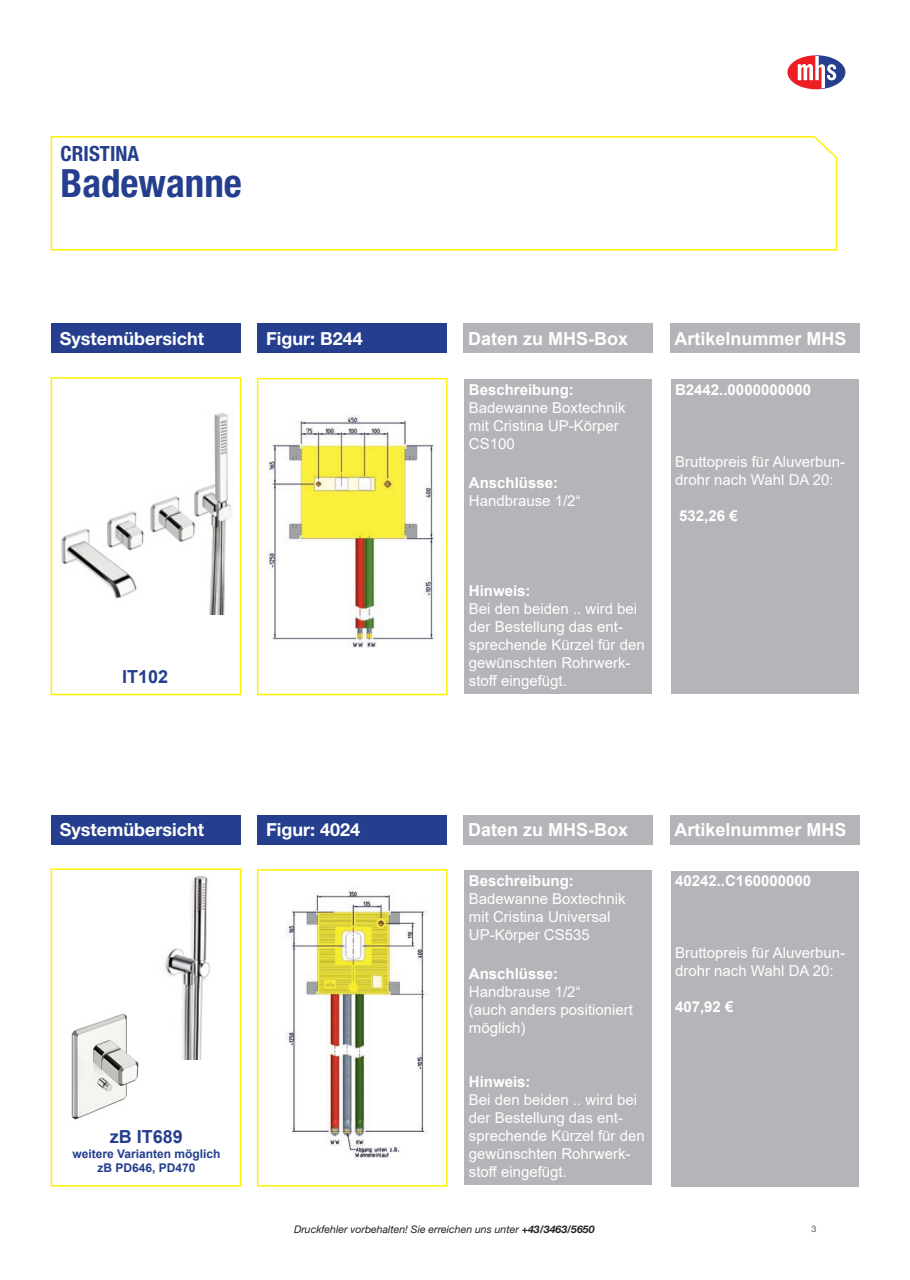
<style>
.page{position:relative;width:910px;height:1280px;background:#fff}
.page>*{position:absolute;margin:0;border:0;box-sizing:border-box;transform-origin:0 0}
.t1{font:700 condensed 39px "Helvetica Neue LT Pro";color:#253f8e}
.t2{font:700 condensed 21px "Helvetica Neue LT Pro";color:#253f8e}
.t3{font:700 18px "Arial";color:#fff}
.t4{font:700 18px "Helvetica Neue LT Pro";color:#fff}
.t5{font:700 18px "Arial";color:#253f8e}
.t6{font:15px/18px "Arial";color:#fff}
.t7{font:700 15px "Arial";color:#fff}
.t8{font:700 12px "Arial";color:#253f8e}
.t9{font:italic 10.5px "Helvetica Neue LT Pro";color:#231f20}
.t10{font:9px "Helvetica Neue LT Pro";color:#57585a}
.s1{font-weight:700}
</style>
<div class="page">
<svg style="left:787px;top:55px;width:58px;height:34px"></svg>
<svg style="left:50px;top:136px;width:788px;height:115px"></svg>
<div style="left:51px;top:323px;width:190px;height:30px;background:#253f8e"></div>
<div style="left:258px;top:323px;width:189px;height:30px;background:#253f8e"></div>
<img style="left:61px;top:413px;width:171px;height:201px">
<div style="left:51px;top:377px;width:190px;height:318px;border:2px solid #fff101"></div>
<img style="left:268px;top:416px;width:167px;height:231px">
<div style="left:257px;top:378px;width:191px;height:317px;border:2px solid #fff101"></div>
<div style="left:464px;top:323px;width:189px;height:30px;background:#b4b5b8"></div>
<div style="left:670px;top:323px;width:189px;height:30px;background:#b4b5b8"></div>
<div style="left:465px;top:379px;width:187px;height:315px;background:#b4b5b8"></div>
<div style="left:671px;top:379px;width:188px;height:315px;background:#b4b5b8"></div>
<div style="left:51px;top:815px;width:190px;height:29px;background:#253f8e"></div>
<div style="left:258px;top:815px;width:189px;height:29px;background:#253f8e"></div>
<img style="left:71px;top:1013px;width:68px;height:107px">
<div style="left:51px;top:868px;width:190px;height:318px;border:2px solid #fff101"></div>
<img style="left:285px;top:888px;width:144px;height:270px">
<div style="left:257px;top:869px;width:191px;height:317px;border:2px solid #fff101"></div>
<div style="left:464px;top:815px;width:189px;height:29px;background:#b4b5b8"></div>
<div style="left:670px;top:815px;width:189px;height:29px;background:#b4b5b8"></div>
<div style="left:465px;top:871px;width:187px;height:314px;background:#b4b5b8"></div>
<div style="left:671px;top:871px;width:188px;height:315px;background:#b4b5b8"></div>
<img style="left:164px;top:875px;width:46px;height:184px">
<p class="t2" style="left:61px;top:141px;width:80px">CRISTINA</p>
<p class="t1" style="left:61px;top:160px;width:183px">Badewanne</p>
<p class="t4" style="left:60px;top:327px;width:146px">Systemübersicht</p>
<p class="t4" style="left:266px;top:327px;width:98px">Figur: B244</p>
<p class="t3" style="left:468px;top:326px;width:162px">Daten zu MHS-Box</p>
<p class="t3" style="left:674px;top:326px;width:174px">Artikelnummer MHS</p>
<p class="t7" style="left:469px;top:379px;width:107px">Beschreibung:</p>
<p class="t6" style="left:469px;top:398px;width:158px">Badewanne Boxtechnik mit Cristina UP-Körper<br>CS100</p>
<p class="t7" style="left:469px;top:472px;width:91px">Anschlüsse:</p>
<p class="t6" style="left:469px;top:492px;width:113px">Handbrause 1/2“</p>
<p class="t7" style="left:675px;top:379px;width:137px">B2442..0000000000</p>
<p class="t6" style="left:675px;top:452px;width:172px">Bruttopreis für Aluverbun&shy;drohr nach Wahl DA 20:</p>
<p class="t7" style="left:679px;top:505px;width:60px">532,26 €</p>
<p class="t5" style="left:122px;top:664px;width:48px">IT102</p>
<p class="t7" style="left:469px;top:580px;width:63px">Hinweis:</p>
<p class="t6" style="left:469px;top:600px;width:177px">Bei den beiden .. wird bei der Bestellung das ent&shy;sprechende Kürzel für den gewünschten Rohrwerk&shy;stoff eingefügt.</p>
<p class="t4" style="left:60px;top:818px;width:146px">Systemübersicht</p>
<p class="t4" style="left:266px;top:818px;width:96px">Figur: 4024</p>
<p class="t3" style="left:468px;top:817px;width:162px">Daten zu MHS-Box</p>
<p class="t3" style="left:674px;top:817px;width:174px">Artikelnummer MHS</p>
<p class="t7" style="left:469px;top:870px;width:107px">Beschreibung:</p>
<p class="t6" style="left:469px;top:889px;width:158px">Badewanne Boxtechnik mit Cristina Universal<br>UP-Körper CS535</p>
<p class="t7" style="left:469px;top:963px;width:91px">Anschlüsse:</p>
<p class="t6" style="left:469px;top:983px;width:113px">Handbrause 1/2“</p>
<p class="t6" style="left:469px;top:1001px;width:166px">(auch anders positioniert</p>
<p class="t6" style="left:469px;top:1019px;width:58px">möglich)</p>
<p class="t7" style="left:675px;top:870px;width:137px">40242..C160000000</p>
<p class="t6" style="left:675px;top:943px;width:172px">Bruttopreis für Aluverbun&shy;drohr nach Wahl DA 20:</p>
<p class="t7" style="left:675px;top:996px;width:60px">407,92 €</p>
<p class="t5" style="left:110px;top:1124px;width:75px">zB IT689</p>
<p class="t8" style="left:72px;top:1145px;width:150px">weitere Varianten möglich</p>
<p class="t8" style="left:97px;top:1159px;width:100px">zB PD646, PD470</p>
<p class="t7" style="left:469px;top:1071px;width:63px">Hinweis:</p>
<p class="t6" style="left:469px;top:1091px;width:177px">Bei den beiden .. wird bei der Bestellung das ent&shy;sprechende Kürzel für den gewünschten Rohrwerk&shy;stoff eingefügt.</p>
<p class="t9" style="left:294px;top:1223px;width:302px">Druckfehler vorbehalten! Sie erreichen uns unter <span class="s1">+43/3463/5650</span></p>
<p class="t10" style="left:811px;top:1223px;width:7px">3</p>
</div>
